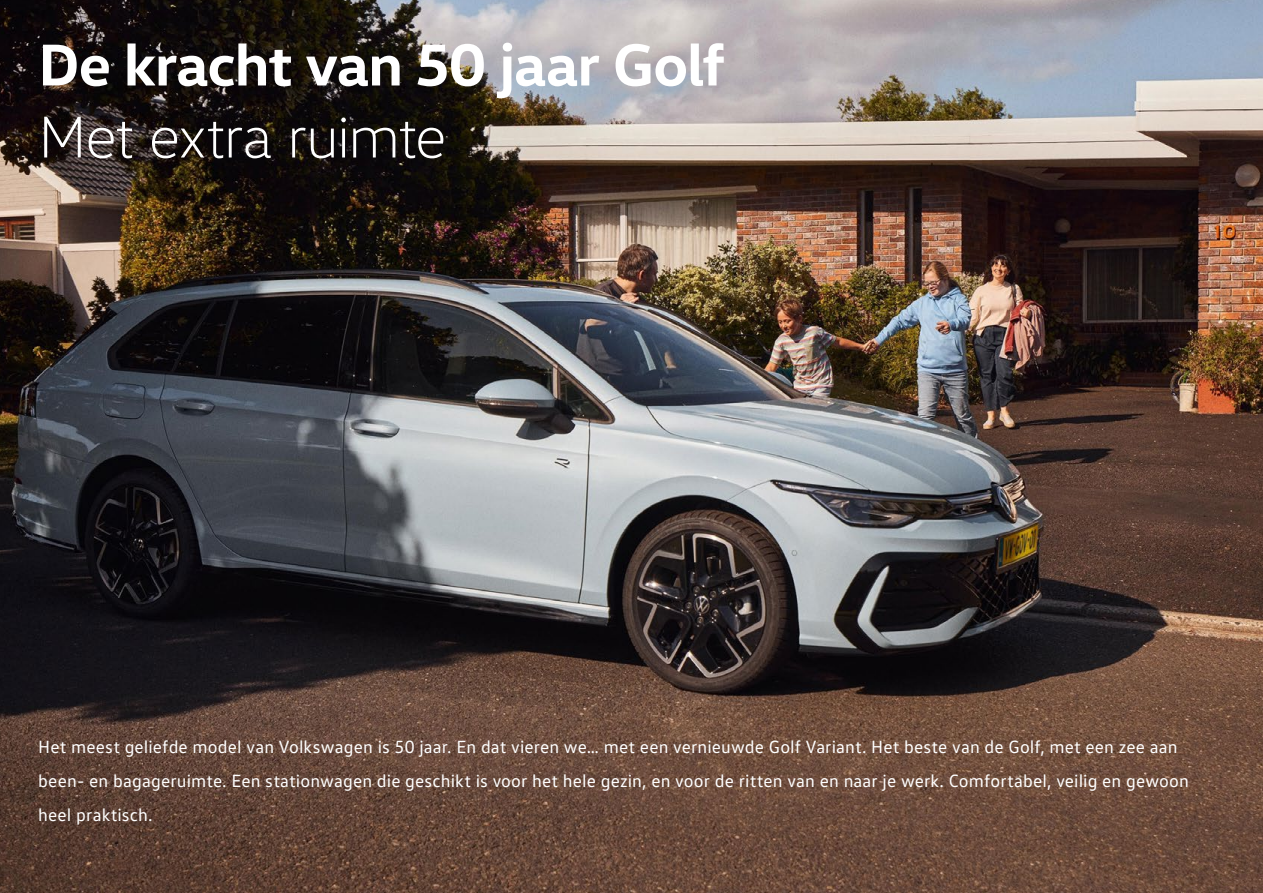
<style>
.page{position:relative;width:1263px;height:893px;background:#fff}
.page>*{position:absolute;margin:0;border:0;box-sizing:border-box;transform-origin:0 0}
.t1{font:700 60px "VW Head";letter-spacing:-.02em;color:#fff}
.t2{font:300 60px "VW Head";letter-spacing:-.025em;color:#fff}
.t3{font:18px/33.9px "VW Text";letter-spacing:.005em;color:#fff}
</style>
<div class="page">
<img style="left:0;top:0;width:1263px;height:893px">
<h1 class="t1" style="left:38px;top:26px;width:688px">De kracht van 50 jaar Golf</h1>
<h1 class="t2" style="left:38px;top:102px;width:410px">Met extra ruimte</h1>
<p class="t3" style="left:38px;top:729px;width:1152px">Het meest geliefde model van Volkswagen is 50 jaar. En dat vieren we… met een vernieuwde Golf Variant. Het beste van de Golf, met een zee aan been- en bagageruimte. Een stationwagen die geschikt is voor het hele gezin, en voor de ritten van en naar je werk. Comfortabel, veilig en gewoon heel praktisch.</p>
</div>
